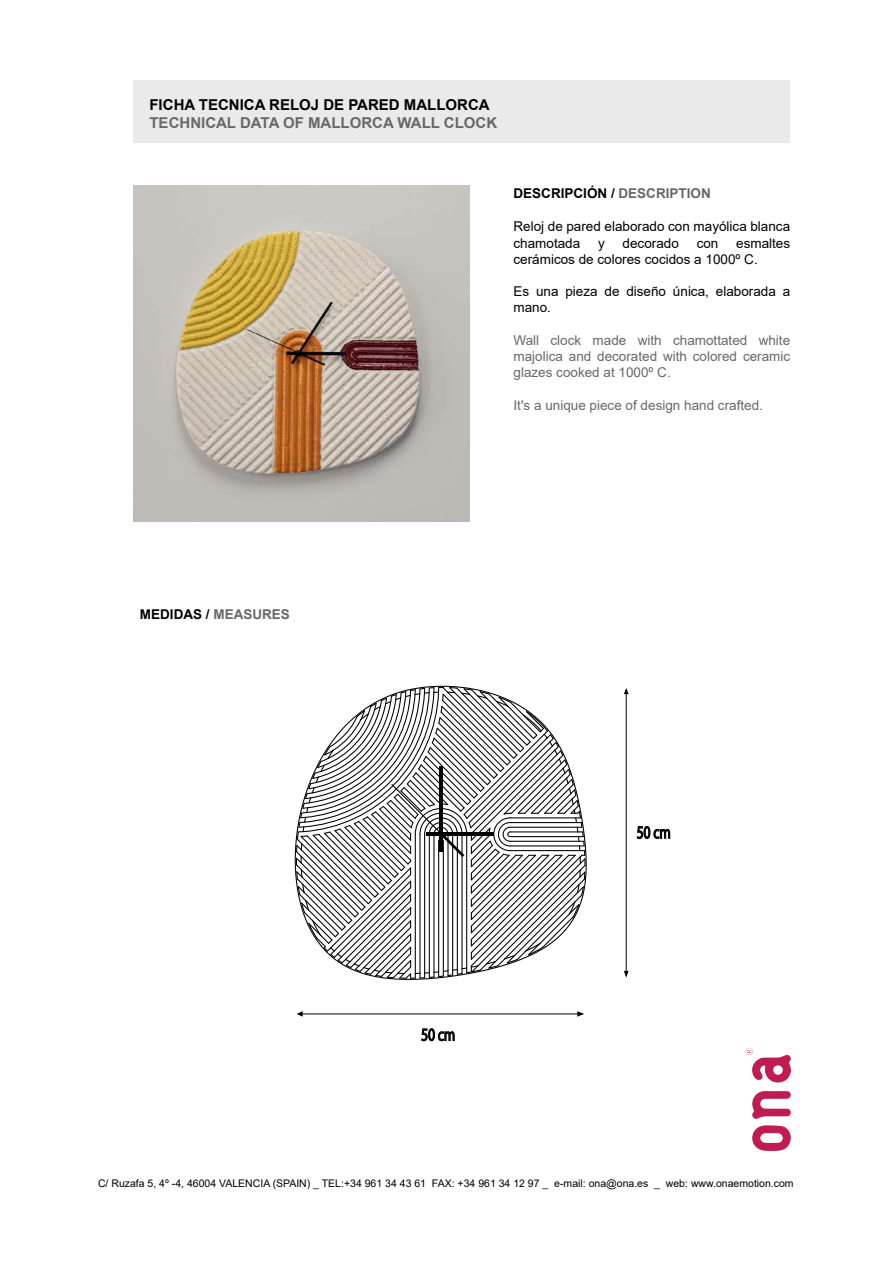
<style>
.page{position:relative;width:893px;height:1263px;background:#fff}
.page>*{position:absolute;margin:0;border:0;box-sizing:border-box;transform-origin:0 0}
.t1{font:18px "Myriad Pro";letter-spacing:-.005em;color:#000;scale:.75 1}
.t2{font:700 15px "Arial";color:#000}
.t3{font:700 15px "Arial";color:#686868}
.t4{font:13.5px/16.2px "Arial";color:#000}
.t5{font:13.5px/16.2px "Arial";color:#686868;text-align:justify}
.t6{font:700 13.5px "Arial";color:#000}
.t7{font:10.5px "Arial";color:#000}
.s1{color:#686868}
</style>
<div class="page">
<div style="left:134px;top:80px;width:656px;height:63px;background:#eaeaea"></div>
<img style="left:745px;top:1048px;width:45px;height:102px">
<img style="left:134px;top:186px;width:335px;height:335px">
<svg style="left:295px;top:686px;width:291px;height:294px"></svg>
<svg style="left:624px;top:971px;width:5px;height:6px"></svg>
<svg style="left:624px;top:688px;width:5px;height:6px"></svg>
<hr style="left:626px;top:690px;width:1px;height:286px;background:#000">
<svg style="left:297px;top:1011px;width:6px;height:6px"></svg>
<svg style="left:577px;top:1011px;width:7px;height:6px"></svg>
<hr style="left:299px;top:1013px;width:283px;height:1px;background:#000">
<svg style="left:421px;top:1028px;width:34px;height:13px"></svg>
<svg style="left:637px;top:826px;width:33px;height:13px"></svg>
<p class="t2" style="left:149px;top:94px;width:342px">FICHA TECNICA RELOJ DE PARED MALLORCA</p>
<p class="t3" style="left:149px;top:112px;width:349px">TECHNICAL DATA OF MALLORCA WALL CLOCK</p>
<p class="t6" style="left:513px;top:183px;width:199px">DESCRIPCIÓN / <span class="s1">DESCRIPTION</span></p>
<p class="t4" style="left:513px;top:218px;width:278px">Reloj de pared elaborado con mayólica blanca chamotada</p>
<p class="t4" style="left:513px;top:235px;width:278px;text-indent:223px">esmaltes cerámicos de colores cocidos a 1000º C.</p>
<p class="t4" style="left:513px;top:283px;width:278px">Es una pieza de diseño única, elaborada a mano.</p>
<p class="t5" style="left:513px;top:332px;width:278px">Wall clock made with chamottated white majolica and decorated with colored ceramic glazes cooked at 1000º C.</p>
<p class="t5" style="left:513px;top:397px;width:251px">It's a unique piece of design hand crafted.</p>
<p class="t4" style="left:598px;top:235px;width:8px">y</p>
<p class="t4" style="left:623px;top:235px;width:58px">decorado</p>
<p class="t4" style="left:697px;top:235px;width:23px">con</p>
<p class="t6" style="left:140px;top:605px;width:152px">MEDIDAS / <span class="s1">MEASURES</span></p>
<h1 class="t1" style="left:421px;top:1023px;width:47px">50 cm</h1>
<h1 class="t1" style="left:637px;top:821px;width:47px">50 cm</h1>
<p class="t7" style="left:98px;top:1176px;width:697px">C/ Ruzafa 5, 4º -4, 46004 VALENCIA (SPAIN) _ TEL:+34 961 34 43 61 FAX: +34 961 34 12 97 _ e-mail: ona@ona.es _ web: www.onaemotion.com</p>
</div>
